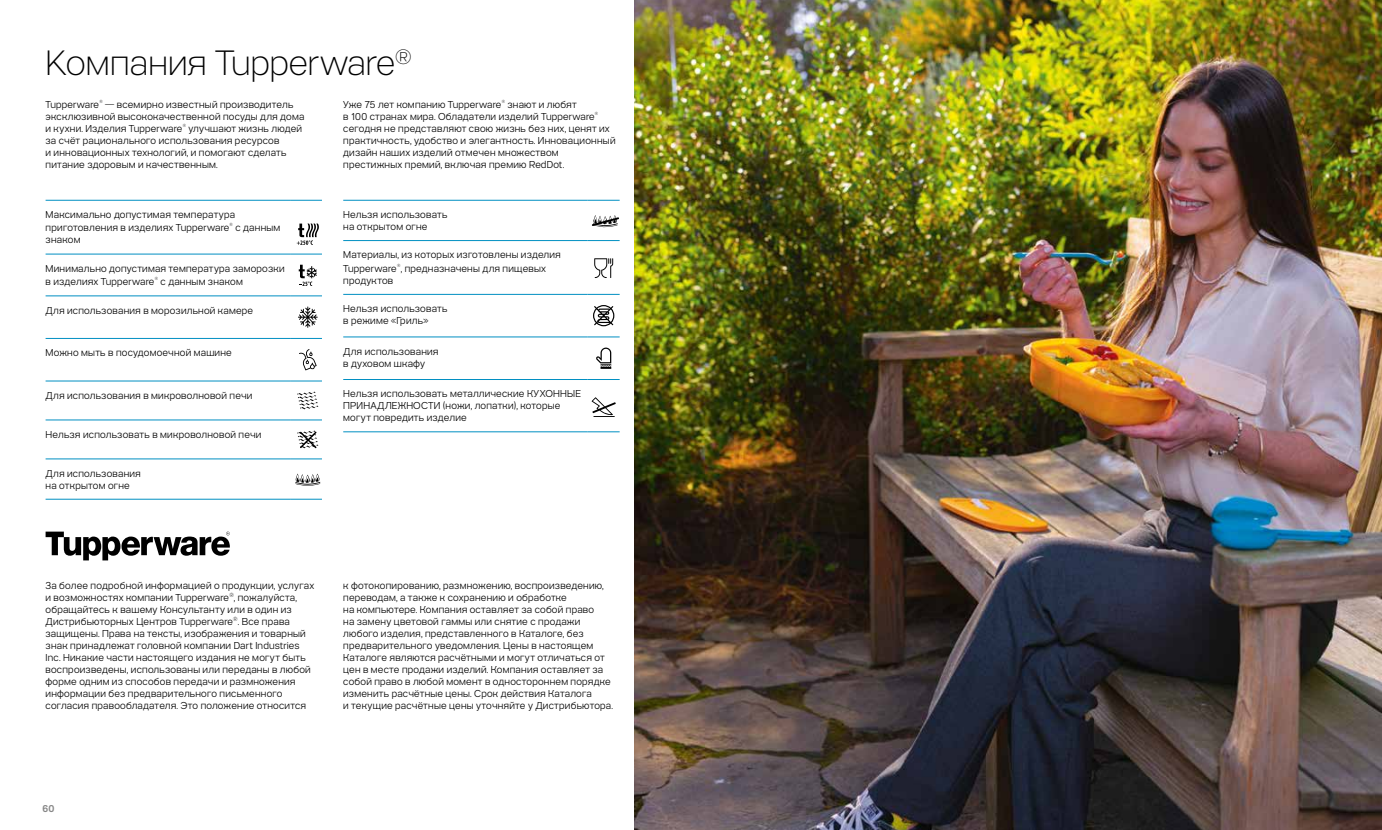
<style>
.page{position:relative;width:1382px;height:830px;background:#fff}
.page>*{position:absolute;margin:0;border:0;box-sizing:border-box;transform-origin:0 0}
.t1{font:100 35px "Tupper PRO";color:#000}
.t2{font:300 10px/12px "Tupper PRO";letter-spacing:.02em;color:#000}
.t3{font:500 10px "Tupper PRO";color:#878787}
.t4{font:300 4.38px "Tupper PRO";color:#000}
</style>
<div class="page">
<img style="left:635px;top:0;width:747px;height:829px">
<hr style="left:46px;top:200px;width:244px;height:1px;background:#008fc2">
<hr style="left:290px;top:200px;width:32px;height:1px;background:#008fc2">
<hr style="left:46px;top:253px;width:244px;height:1px;background:#008fc2">
<hr style="left:290px;top:253px;width:32px;height:1px;background:#008fc2">
<hr style="left:46px;top:295px;width:244px;height:1px;background:#008fc2">
<hr style="left:290px;top:295px;width:32px;height:1px;background:#008fc2">
<hr style="left:46px;top:338px;width:244px;height:1px;background:#008fc2">
<hr style="left:290px;top:338px;width:32px;height:1px;background:#008fc2">
<hr style="left:46px;top:380px;width:244px;height:1px;background:#008fc2">
<hr style="left:290px;top:380px;width:32px;height:1px;background:#008fc2">
<hr style="left:46px;top:419px;width:244px;height:1px;background:#008fc2">
<hr style="left:290px;top:419px;width:32px;height:1px;background:#008fc2">
<hr style="left:46px;top:458px;width:244px;height:1px;background:#008fc2">
<hr style="left:290px;top:458px;width:32px;height:1px;background:#008fc2">
<hr style="left:46px;top:498px;width:244px;height:1px;background:#008fc2">
<hr style="left:290px;top:498px;width:32px;height:1px;background:#008fc2">
<svg style="left:297px;top:223px;width:22px;height:22px"></svg>
<svg style="left:299px;top:264px;width:18px;height:22px"></svg>
<svg style="left:298px;top:306px;width:20px;height:21px"></svg>
<svg style="left:299px;top:349px;width:18px;height:21px"></svg>
<svg style="left:297px;top:391px;width:21px;height:18px"></svg>
<svg style="left:297px;top:430px;width:21px;height:18px"></svg>
<svg style="left:295px;top:473px;width:26px;height:13px"></svg>
<hr style="left:343px;top:200px;width:245px;height:1px;background:#008fc2">
<hr style="left:588px;top:200px;width:32px;height:1px;background:#008fc2">
<hr style="left:343px;top:240px;width:245px;height:1px;background:#008fc2">
<hr style="left:588px;top:240px;width:32px;height:1px;background:#008fc2">
<hr style="left:343px;top:294px;width:245px;height:1px;background:#008fc2">
<hr style="left:588px;top:294px;width:32px;height:1px;background:#008fc2">
<hr style="left:343px;top:336px;width:245px;height:1px;background:#008fc2">
<hr style="left:588px;top:336px;width:32px;height:1px;background:#008fc2">
<hr style="left:343px;top:379px;width:245px;height:1px;background:#008fc2">
<hr style="left:588px;top:379px;width:32px;height:1px;background:#008fc2">
<hr style="left:343px;top:431px;width:245px;height:1px;background:#008fc2">
<hr style="left:588px;top:431px;width:32px;height:1px;background:#008fc2">
<svg style="left:592px;top:215px;width:27px;height:13px"></svg>
<svg style="left:594px;top:258px;width:19px;height:20px"></svg>
<svg style="left:593px;top:305px;width:21px;height:21px"></svg>
<svg style="left:596px;top:347px;width:15px;height:21px"></svg>
<svg style="left:592px;top:397px;width:24px;height:20px"></svg>
<svg style="left:46px;top:531px;width:184px;height:29px"></svg>
<h1 class="t1" style="left:46px;top:43px;width:368px">Kомпания Tupperware<sup>®</sup></h1>
<p class="t2" style="left:46px;top:97px;width:55px">Tupperware</p>
<p class="t4" style="left:99px;top:98px;width:5px">®</p>
<p class="t2" style="left:46px;top:97px;width:260px;text-indent:60px">— всемирно известный производитель эксклюзивной высококачественной посуды для дома и кухни. Изделия Tupperware</p>
<p class="t4" style="left:183px;top:122px;width:5px">®</p>
<p class="t2" style="left:46px;top:121px;width:258px;text-indent:143px">улучшают жизнь людей за счёт рационального использования ресурсов<br>и инновационных технологий, и помогают сделать питание здоровым и качественным.</p>
<p class="t2" style="left:46px;top:207px;width:191px;line-height:13.5px">Максимально допустимая температура приготовления в изделиях Tupperware</p>
<p class="t4" style="left:230px;top:221px;width:5px">®</p>
<p class="t2" style="left:235px;top:221px;width:46px">с данным</p>
<p class="t2" style="left:46px;top:233px;width:36px">знаком</p>
<p class="t2" style="left:46px;top:260px;width:241px;line-height:13.5px">Минимально допустимая температура заморозки в изделиях Tupperware</p>
<p class="t4" style="left:155px;top:275px;width:5px">®</p>
<p class="t2" style="left:161px;top:275px;width:84px">с данным знаком</p>
<p class="t2" style="left:46px;top:303px;width:209px">Для использования в морозильной камере</p>
<p class="t2" style="left:46px;top:345px;width:188px">Можно мыть в посудомоечной машине</p>
<p class="t2" style="left:46px;top:388px;width:208px">Для использования в микроволновой печи</p>
<p class="t2" style="left:46px;top:427px;width:217px">Нельзя использовать в микроволновой печи</p>
<p class="t2" style="left:46px;top:466px;width:97px">Для использования на открытом огне</p>
<p class="t2" style="left:343px;top:97px;width:160px">Уже 75 лет компанию Tupperware</p>
<p class="t4" style="left:502px;top:98px;width:5px">®</p>
<p class="t2" style="left:343px;top:97px;width:253px;text-indent:164px">знают и любят<br>в 100 странах мира. Обладатели изделий Tupperware</p>
<p class="t4" style="left:595px;top:110px;width:5px">®</p>
<p class="t2" style="left:343px;top:121px;width:274px">сегодня не представляют свою жизнь без них, ценят их практичность, удобство и элегантность. Инновационный дизайн наших изделий отмечен множеством престижных премий, включая премию RedDot.</p>
<p class="t2" style="left:343px;top:207px;width:106px">Нельзя использовать на открытом огне</p>
<p class="t2" style="left:343px;top:247px;width:219px;line-height:13.5px">Материалы, из которых изготовлены изделия<br>Tupperware , предназначены для пищевых</p>
<p class="t4" style="left:397px;top:261px;width:5px">®</p>
<p class="t2" style="left:343px;top:273px;width:52px">продуктов</p>
<p class="t2" style="left:343px;top:301px;width:106px">Нельзя использовать в режиме «Гриль»</p>
<p class="t2" style="left:343px;top:344px;width:97px">Для использования в духовом шкафу</p>
<p class="t2" style="left:343px;top:386px;width:239px">Нельзя использовать металлические КУХОННЫЕ<br>ПРИНАДЛЕЖНОСТИ (ножи, лопатки), которые могут повредить изделие</p>
<p class="t2" style="left:46px;top:578px;width:270px">За более подробной информацией о продукции, услугах и возможностях компании Tupperware<sup>®</sup>, пожалуйста, обращайтесь к вашему Консультанту или в один из Дистрибьюторных Центров Tupperware<sup>®</sup>. Все права защищены. Права на тексты, изображения и товарный знак принадлежат головной компании Dart Industries Inc. Никакие части настоящего издания не могут быть воспроизведены, использованы или переданы в любой форме одним из способов передачи и размножения информации без предварительного письменного согласия правообладателя. Это положение относится</p>
<p class="t2" style="left:343px;top:578px;width:271px">к фотокопированию, размножению, воспроизведению, переводам, а также к сохранению и обработке<br>на компьютере. Компания оставляет за собой право<br>на замену цветовой гаммы или снятие с продажи любого изделия, представленного в Каталоге, без предварительного уведомления. Цены в настоящем Каталоге являются расчётными и могут отличаться от цен в месте продажи изделий. Компания оставляет за собой право в любой момент в одностороннем порядке изменить расчётные цены. Срок действия Каталога<br>и текущие расчётные цены уточняйте у Дистрибьютора.</p>
<p class="t3" style="left:43px;top:800px;width:14px">60</p>
</div>
